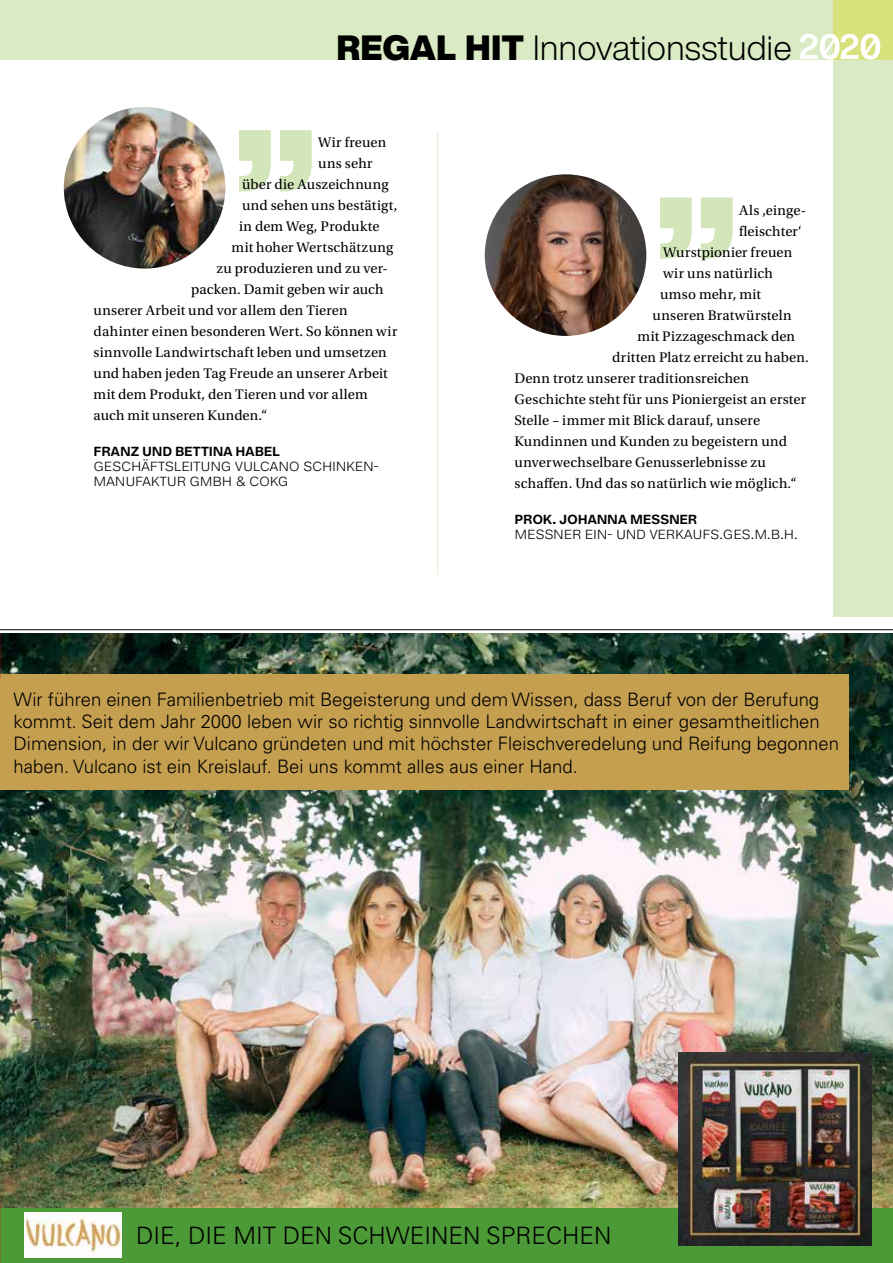
<style>
.page{position:relative;width:893px;height:1263px;background:#fff}
.page>*{position:absolute;margin:0;border:0;box-sizing:border-box;transform-origin:0 0}
.t1{font:800 194.55px "Helvetica Now Display";color:#d2e6b9}
.t2{font:300 34.5px "Helvetica Now Display";letter-spacing:.01em;color:#000}
.t3{font:300 24px "Univers LT Pro 45";color:#000}
.t4{font:300 18.6px/22.2px "Univers LT Pro 45";color:#000}
.t5{font:14.7px "Utopia Std";letter-spacing:.01em;color:#000}
.t6{font:300 12px/15px "Helvetica Now Micro";letter-spacing:-.025em;color:#000}
.t7{font:700 12px "Helvetica Now Micro";letter-spacing:-.025em;color:#000}
.s1{font-weight:900}
</style>
<div class="page">
<div style="left:833px;top:60px;width:60px;height:557px;background:#d9eac4"></div>
<div style="left:0;top:0;width:833px;height:60px;background:#d9eac4"></div>
<div style="left:833px;top:0;width:60px;height:60px;background:#d8e27d"></div>
<svg style="left:800px;top:34px;width:80px;height:26px"></svg>
<div style="left:0;top:634px;width:893px;height:629px;background:#4b9937"></div>
<img style="left:0;top:634px;width:893px;height:574px">
<div style="left:0;top:675px;width:849px;height:115px;background:#c59f50"></div>
<img style="left:679px;top:1053px;width:193px;height:193px">
<img style="left:25px;top:1213px;width:97px;height:45px">
<hr style="left:0;top:629px;width:893px;height:1px;background:#000">
<img style="left:64px;top:107px;width:161px;height:162px;border-radius:81px">
<img style="left:485px;top:174px;width:161px;height:162px;border-radius:81px">
<hr style="left:437px;top:132px;width:1px;height:443px;background:#e0eecf">
<img style="left:0;top:673px;width:1px;height:530px">
<h2 class="t2" style="left:336px;top:24px;width:457px"><span class="s1">REGAL HIT</span> Innovationsstudie</h2>
<h1 class="t1" style="left:232px;top:-43px;width:87px">„</h1>
<p class="t5" style="left:318px;top:135px;width:69px">Wir freuen</p>
<p class="t5" style="left:318px;top:156px;width:56px">uns sehr</p>
<p class="t5" style="left:242px;top:177px;width:148px">über die Auszeichnung</p>
<p class="t5" style="left:242px;top:198px;width:157px">und sehen uns bestätigt,</p>
<p class="t5" style="left:239px;top:219px;width:142px">in dem Weg, Produkte</p>
<p class="t5" style="left:232px;top:240px;width:163px">mit hoher Wertschätzung</p>
<p class="t5" style="left:217px;top:261px;width:173px">zu produzieren und zu ver-</p>
<p class="t5" style="left:191px;top:282px;width:194px">packen. Damit geben wir auch</p>
<p class="t5" style="left:94px;top:303px;width:256px">unserer Arbeit und vor allem den Tieren</p>
<p class="t5" style="left:94px;top:324px;width:305px">dahinter einen besonderen Wert. So können wir</p>
<p class="t5" style="left:94px;top:345px;width:295px">sinnvolle Landwirtschaft leben und umsetzen</p>
<p class="t5" style="left:94px;top:366px;width:296px">und haben jeden Tag Freude an unserer Arbeit</p>
<p class="t5" style="left:94px;top:387px;width:276px">mit dem Produkt, den Tieren und vor allem</p>
<p class="t5" style="left:94px;top:408px;width:175px">auch mit unseren Kunden.“</p>
<p class="t7" style="left:94px;top:443px;width:188px">FRANZ UND BETTINA HABEL</p>
<p class="t6" style="left:94px;top:459px;width:287px">GESCHÄFTSLEITUNG VULCANO SCHINKEN-<br>MANUFAKTUR GMBH &amp; COKG</p>
<h1 class="t1" style="left:653px;top:24px;width:87px">„</h1>
<p class="t5" style="left:739px;top:202px;width:68px">Als ,einge-</p>
<p class="t5" style="left:739px;top:223px;width:64px">fleischter‘</p>
<p class="t5" style="left:663px;top:244px;width:131px">Wurstpionier freuen</p>
<p class="t5" style="left:663px;top:265px;width:112px">wir uns natürlich</p>
<p class="t5" style="left:660px;top:286px;width:103px">umso mehr, mit</p>
<p class="t5" style="left:652px;top:307px;width:141px">unseren Bratwürsteln</p>
<p class="t5" style="left:637px;top:328px;width:159px">mit Pizzageschmack den</p>
<p class="t5" style="left:612px;top:349px;width:198px">dritten Platz erreicht zu haben.</p>
<p class="t5" style="left:514px;top:370px;width:236px">Denn trotz unserer traditionsreichen</p>
<p class="t5" style="left:514px;top:391px;width:293px">Geschichte steht für uns Pioniergeist an erster</p>
<p class="t5" style="left:514px;top:412px;width:247px">Stelle – immer mit Blick darauf, unsere</p>
<p class="t5" style="left:514px;top:433px;width:274px">Kundinnen und Kunden zu begeistern und</p>
<p class="t5" style="left:514px;top:454px;width:253px">unverwechselbare Genusserlebnisse zu</p>
<p class="t5" style="left:514px;top:475px;width:284px">schaffen. Und das so natürlich wie möglich.“</p>
<p class="t7" style="left:514px;top:510px;width:184px">PROK. JOHANNA MESSNER</p>
<p class="t6" style="left:514px;top:527px;width:285px">MESSNER EIN- UND VERKAUFS.GES.M.B.H.</p>
<p class="t4" style="left:14px;top:688px;width:827px">Wir führen einen Familienbetrieb mit Begeisterung und dem Wissen, dass Beruf von der Berufung kommt. Seit dem Jahr 2000 leben wir so richtig sinnvolle Landwirtschaft in einer gesamtheitlichen Dimension, in der wir Vulcano gründeten und mit höchster Fleischveredelung und Reifung begonnen haben. Vulcano ist ein Kreislauf. Bei uns kommt alles aus einer Hand.</p>
<h3 class="t3" style="left:136px;top:1221px;width:477px">DIE, DIE MIT DEN SCHWEINEN SPRECHEN</h3>
</div>
